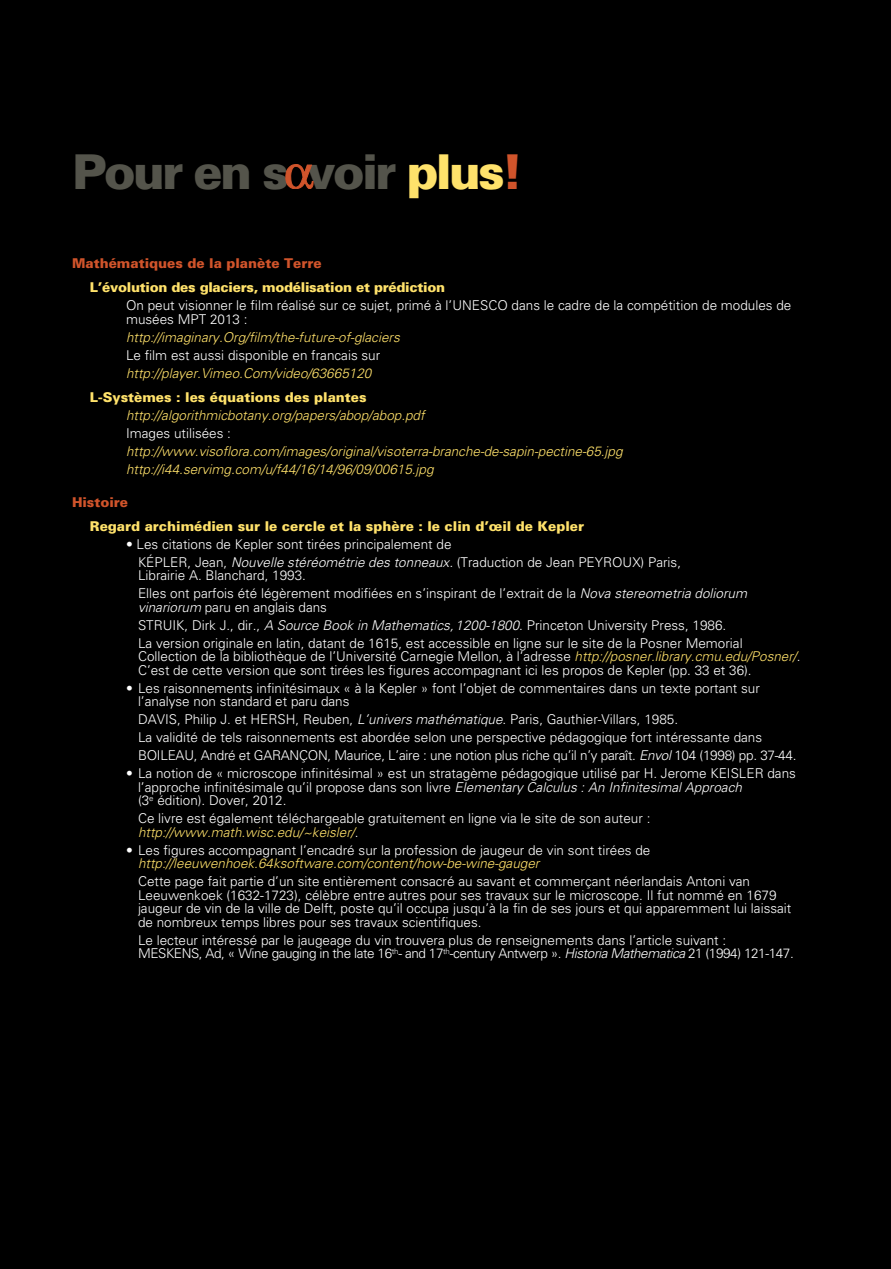
<style>
.page{position:relative;width:891px;height:1269px;background:#000}
.page>*{position:absolute;margin:0;border:0;box-sizing:border-box;transform-origin:0 0}
.t1{font:900 48px "Univers";letter-spacing:-.06em;color:#54544b}
.t2{font:300 13.5px/13.5px "Univers";color:#fff}
.t3{font:italic 300 13.5px/18px "Univers";color:#ffe26b}
.t4{font:900 13.5px "Univers";color:#ffe26b}
.t5{font:900 13.5px "Univers";letter-spacing:-.02em;color:#ffe26b}
.t6{font:900 13.5px "Univers";color:#d0542b}
.s1{color:#ffe26b}
.s2{color:#d0542b}
.s3{font-style:italic}
.s4{font-style:italic;color:#ffe26b}
</style>
<div class="page">
<svg style="left:286px;top:164px;width:27px;height:25px"></svg>
<h1 class="t1" style="left:72px;top:142px;width:453px">Pour en s voir <span class="s1">plus</span><span class="s2">!</span></h1>
<p class="t6" style="left:72px;top:255px;width:251px">Mathématiques de la planète Terre</p>
<p class="t5" style="left:90px;top:279px;width:357px">L’évolution des glaciers, modélisation et prédiction</p>
<p class="t2" style="left:126px;top:299px;width:667px">On peut visionner le film réalisé sur ce sujet, primé à l’UNESCO dans le cadre de la compétition de modules de musées MPT 2013 :</p>
<p class="t3" style="left:126px;top:328px;width:275px">http://imaginary.Org/film/the-future-of-glaciers</p>
<p class="t2" style="left:126px;top:348px;width:256px">Le film est aussi disponible en francais sur</p>
<p class="t3" style="left:126px;top:364px;width:247px">http://player.Vimeo.Com/video/63665120</p>
<p class="t4" style="left:90px;top:389px;width:278px">L-Systèmes : les équations des plantes</p>
<p class="t3" style="left:126px;top:406px;width:300px">http://algorithmicbotany.org/papers/abop/abop.pdf</p>
<p class="t2" style="left:126px;top:426px;width:107px">Images utilisées :</p>
<p class="t3" style="left:126px;top:442px;width:498px">http://www.visoflora.com/images/original/visoterra-branche-de-sapin-pectine-65.jpg http://i44.servimg.com/u/f44/16/14/96/09/00615.jpg</p>
<p class="t6" style="left:72px;top:494px;width:58px">Histoire</p>
<p class="t4" style="left:90px;top:518px;width:496px">Regard archimédien sur le cercle et la sphère : le clin d’œil de Kepler</p>
<p class="t2" style="left:138px;top:535px;width:545px;line-height:18px;text-indent:-12px">• Les citations de Kepler sont tirées principalement de<br>KÉPLER, Jean, <span class="s3">Nouvelle stéréométrie des tonneaux.</span> (Traduction de Jean PEYROUX) Paris,</p>
<p class="t2" style="left:138px;top:566px;width:611px;line-height:18px">Librairie A. Blanchard, 1993.<br>Elles ont parfois été légèrement modifiées en s’inspirant de l’extrait de la <span class="s3">Nova stereometria doliorum</span></p>
<p class="t2" style="left:138px;top:598px;width:606px;line-height:18px"><span class="s3">vinariorum</span> paru en anglais dans<br>STRUIK, Dirk J., dir., <span class="s3">A Source Book in Mathematics,1200-1800</span>. Princeton University Press, 1986.<br>La version originale en latin, datant de 1615, est accessible en ligne sur le site de la Posner Memorial</p>
<p class="t2" style="left:138px;top:649px;width:664px">Collection de la bibliothèque de l’Université Carnegie Mellon, à l’adresse <span class="s4">http://posner.library.cmu.edu/Posner/</span>.<br>C’est de cette version que sont tirées les figures accompagnant ici les propos de Kepler (pp. 33 et 36).</p>
<p class="t2" style="left:138px;top:681px;width:623px;text-indent:-12px">• Les raisonnements infinitésimaux « à la Kepler » font l’objet de commentaires dans un texte portant sur l’analyse non standard et paru dans</p>
<p class="t2" style="left:138px;top:710px;width:660px;line-height:18px">DAVIS, Philip J. et HERSH, Reuben, <span class="s3">L’univers mathématique</span>. Paris, Gauthier-Villars, 1985.<br>La validité de tels raisonnements est abordée selon une perspective pédagogique fort intéressante dans<br>BOILEAU, André et GARANÇON, Maurice, L’aire : une notion plus riche qu’il n’y paraît. <span class="s3">Envol</span> 104 (1998) pp. 37-44.</p>
<p class="t2" style="left:138px;top:766px;width:659px;text-indent:-12px">• La notion de « microscope infinitésimal » est un stratagème pédagogique utilisé par H. Jerome KEISLER dans l’approche infinitésimale qu’il propose dans son livre <span class="s3">Elementary Calculus : An Infinitesimal Approach<br></span>(3<sup>e</sup> édition). Dover, 2012.</p>
<p class="t2" style="left:138px;top:812px;width:514px">Ce livre est également téléchargeable gratuitement en ligne via le site de son auteur : <span class="s4">http://www.math.wisc.edu/~keisler/</span>.</p>
<p class="t2" style="left:126px;top:843px;width:526px">• Les figures accompagnant l’encadré sur la profession de jaugeur de vin sont tirées de</p>
<p class="t3" style="left:138px;top:854px;width:403px">http://leeuwenhoek.64ksoftware.com/content/how-be-wine-gauger</p>
<p class="t2" style="left:138px;top:875px;width:655px">Cette page fait partie d’un site entièrement consacré au savant et commerçant néerlandais Antoni van Leeuwenkoek (1632-1723), célèbre entre autres pour ses travaux sur le microscope. Il fut nommé en 1679 jaugeur de vin de la ville de Delft, poste qu’il occupa jusqu’à la fin de ses jours et qui apparemment lui laissait de nombreux temps libres pour ses travaux scientifiques.</p>
<p class="t2" style="left:138px;top:933px;width:657px">Le lecteur intéressé par le jaugeage du vin trouvera plus de renseignements dans l’article suivant :<br>MESKENS, Ad, « Wine gauging in the late 16<sup>th</sup>- and 17<sup>th</sup>-century Antwerp ». <span class="s3">Historia Mathematica</span> 21 (1994) 121-147.</p>
</div>
